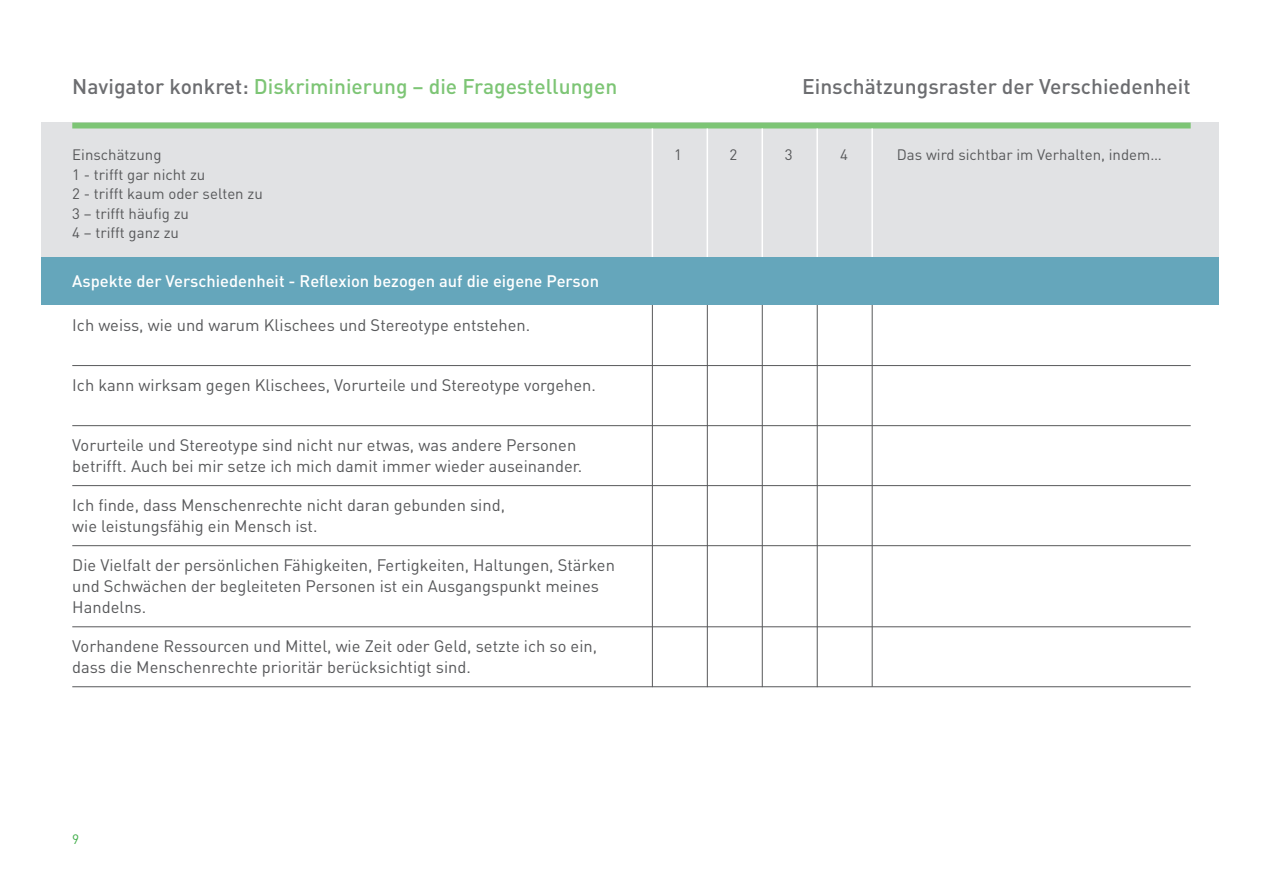
<style>
.page{position:relative;width:1263px;height:893px;background:#fff}
.page>*{position:absolute;margin:0;border:0;box-sizing:border-box;transform-origin:0 0}
.t1{font:500 21px "DINOT";color:#7dc575}
.t2{font:500 21px "DINOT";color:#6c6d70}
.t3{font:16.5px/21px "DINOT";color:#57585a}
.t4{font:500 16.5px "DINOT";color:#fff}
.t5{font:15px/19.5px "DINOT";color:#57585a}
.t6{font:13.5px "DINOT";color:#40ae49}
.s1{color:#6c6d70}
</style>
<div class="page">
<div style="left:41px;top:123px;width:1178px;height:140px;background:#e1e2e4"></div>
<div style="left:72px;top:123px;width:1119px;height:5px;background:#7dc575"></div>
<hr style="left:871px;top:128px;width:2px;height:135px;background:#fff">
<hr style="left:872px;top:303px;width:1px;height:384px;background:#57585a">
<hr style="left:816px;top:128px;width:2px;height:135px;background:#fff">
<hr style="left:817px;top:301px;width:1px;height:386px;background:#57585a">
<hr style="left:761px;top:128px;width:2px;height:135px;background:#fff">
<hr style="left:762px;top:301px;width:1px;height:386px;background:#57585a">
<hr style="left:706px;top:128px;width:2px;height:135px;background:#fff">
<hr style="left:707px;top:301px;width:1px;height:386px;background:#57585a">
<hr style="left:652px;top:128px;width:1px;height:135px;background:#fff">
<hr style="left:652px;top:301px;width:1px;height:386px;background:#57585a">
<div style="left:41px;top:257px;width:1178px;height:47px;background:#65a6bb"></div>
<hr style="left:72px;top:365px;width:1119px;height:1px;background:#57585a">
<hr style="left:72px;top:425px;width:1119px;height:1px;background:#57585a">
<hr style="left:72px;top:485px;width:1119px;height:1px;background:#57585a">
<hr style="left:72px;top:545px;width:1119px;height:1px;background:#57585a">
<hr style="left:72px;top:626px;width:1119px;height:1px;background:#57585a">
<hr style="left:72px;top:686px;width:1119px;height:1px;background:#57585a">
<p class="t1" style="left:72px;top:72px;width:547px"><span class="s1">Navigator konkret:</span> Diskriminierung – die Fragestellungen</p>
<p class="t5" style="left:72px;top:144px;width:192px">Einschätzung<br>1 - trifft gar nicht zu<br>2 - trifft kaum oder selten zu<br>3 – trifft häufig zu<br>4 – trifft ganz zu</p>
<p class="t4" style="left:72px;top:270px;width:528px">Aspekte der Verschiedenheit - Reflexion bezogen auf die eigene Person</p>
<p class="t3" style="left:72px;top:314px;width:460px">Ich weiss, wie und warum Klischees und Stereotype entstehen.</p>
<p class="t3" style="left:72px;top:374px;width:525px">Ich kann wirksam gegen Klischees, Vorurteile und Stereotype vorgehen.</p>
<p class="t3" style="left:72px;top:434px;width:511px">Vorurteile und Stereotype sind nicht nur etwas, was andere Personen betrifft. Auch bei mir setze ich mich damit immer wieder auseinander.</p>
<p class="t3" style="left:72px;top:494px;width:434px">Ich finde, dass Menschenrechte nicht daran gebunden sind, wie leistungsfähig ein Mensch ist.</p>
<p class="t3" style="left:72px;top:554px;width:544px">Die Vielfalt der persönlichen Fähigkeiten, Fertigkeiten, Haltungen, Stärken und Schwächen der begleiteten Personen ist ein Ausgangspunkt meines<br>Handelns.</p>
<p class="t3" style="left:72px;top:635px;width:526px">Vorhandene Ressourcen und Mittel, wie Zeit oder Geld, setzte ich so ein, dass die Menschenrechte prioritär berücksichtigt sind.</p>
<p class="t2" style="left:802px;top:72px;width:390px">Einschätzungsraster der Verschiedenheit</p>
<p class="t5" style="left:674px;top:144px;width:9px">1</p>
<p class="t5" style="left:729px;top:144px;width:9px">2</p>
<p class="t5" style="left:785px;top:144px;width:9px">3</p>
<p class="t5" style="left:840px;top:144px;width:9px">4</p>
<p class="t5" style="left:897px;top:144px;width:266px">Das wird sichtbar im Verhalten, indem…</p>
<p class="t6" style="left:72px;top:830px;width:9px">9</p>
</div>
